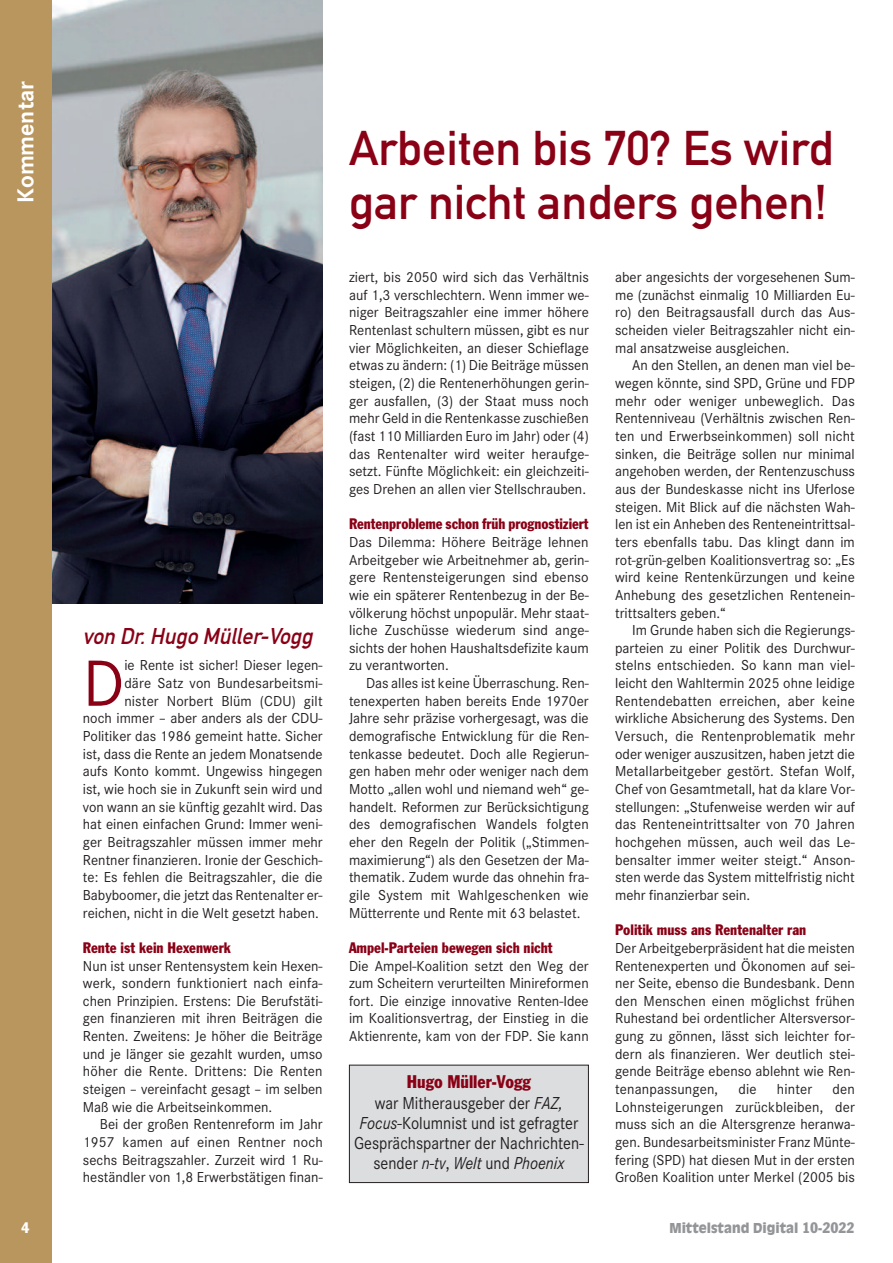
<style>
.page{position:relative;width:893px;height:1263px;background:#fff}
.page>*{position:absolute;margin:0;border:0;box-sizing:border-box;transform-origin:0 0}
.t1{font:67.65px "Corporate S";color:#8a0116}
.t2{font:700 48px/54px "DIN Alternate";color:#8a0116}
.t3{font:700 24px "Corporate S";color:#fff}
.t4{font:italic 700 22.5px "DIN Alternate";color:#8a0116;scale:.96 1}
.t5{font:18px/20.2px "Corporate S";color:#231f20;text-align:center;scale:.9 1}
.t6{font:condensed 18px "Franklin Gothic BT";color:#8a0116;scale:.96 1}
.t7{font:15px/17.7px "Corporate S";color:#231f20;text-align:justify}
.t8{font:condensed 15px "Franklin Gothic BT";color:#8a0116;scale:.96 1}
.t9{font:condensed 15px "Franklin Gothic BT";color:#8a0116;scale:.95 1}
.t10{font:condensed 15px "Franklin Gothic BT";color:#fff}
.t11{font:900 13.5px "Antique Olive Std";color:#939598;scale:.96 1}
.s1{font-style:italic}
.s2{font-family:"Franklin Gothic BT";font-weight:400;font-stretch:condensed;font-size:15px}
</style>
<div class="page">
<img style="left:51px;top:0;width:272px;height:604px">
<div style="left:350px;top:1065px;width:238px;height:117px;background:#dcdddf"></div>
<div style="left:349px;top:1065px;width:240px;height:118px;border:1px solid #231f20"></div>
<div style="left:0;top:0;width:51px;height:1263px;background:#b9965e"></div>
<h3 class="t3" style="left:11px;top:203px;width:124px;rotate:-90deg">Kommentar</h3>
<h3 class="t4" style="left:83px;top:623px;width:247px">von Dr. Hugo Müller-Vogg</h3>
<h1 class="t1" style="left:83px;top:643px;width:43px">D</h1>
<p class="t7" style="left:83px;top:656px;width:241px;text-align:right">ie Rente ist sicher! Dieser legen-<br>däre Satz von Bundesarbeitsmi-<br>nister Norbert Blüm (CDU) gilt<br>noch immer – aber anders als der CDU-Politiker das 1986 gemeint hatte. Sicher ist, dass die Rente an jedem Monatsende aufs Konto kommt. Ungewiss hingegen ist, wie hoch sie in Zukunft sein wird und von wann an sie künftig gezahlt wird. Das hat einen einfachen Grund: Immer weni&shy;ger Beitragszahler müssen immer mehr Rentner finanzieren. Ironie der Geschich&shy;te: Es fehlen die Beitragszahler, die die Babyboomer, die jetzt das Rentenalter er&shy;reichen, nicht in die Welt gesetzt haben.</p>
<p class="t8" style="left:83px;top:942px;width:156px">Rente ist kein Hexenwerk</p>
<p class="t7" style="left:83px;top:956px;width:241px">Nun ist unser Rentensystem kein Hexen&shy;werk, sondern funktioniert nach einfa&shy;chen Prinzipien. Erstens: Die Berufstäti&shy;gen finanzieren mit ihren Beiträgen die Renten. Zweitens: Je höher die Beiträge und je länger sie gezahlt wurden, umso höher die Rente. Drittens: Die Renten steigen – vereinfacht gesagt – im selben Maß wie die Arbeitseinkommen.</p>
<p class="t7" style="left:83px;top:1115px;width:241px;text-indent:17px">Bei der großen Rentenreform im Jahr 1957 kamen auf einen Rentner noch sechs Beitragszahler. Zurzeit wird 1 Ru&shy;heständler von 1,8 Erwerbstätigen finan-</p>
<h2 class="t2" style="left:349px;top:121px;width:486px">Arbeiten bis 70? Es wird gar nicht anders gehen!</h2>
<p class="t7" style="left:349px;top:268px;width:241px">ziert, bis 2050 wird sich das Verhältnis auf 1,3 verschlechtern. Wenn immer we&shy;niger Beitragszahler eine immer höhere Rentenlast schultern müssen, gibt es nur vier Möglichkeiten, an dieser Schieflage etwas zu ändern: (1) Die Beiträge müssen steigen, (2) die Rentenerhöhungen gerin&shy;ger ausfallen, (3) der Staat muss noch mehr Geld in die Rentenkasse zuschießen (fast 110 Milliarden Euro im Jahr) oder (4) das Rentenalter wird weiter heraufge&shy;setzt. Fünfte Möglichkeit: ein gleichzeiti&shy;ges Drehen an allen vier Stellschrauben.</p>
<p class="t9" style="left:349px;top:519px;width:254px">Rentenprobleme schon früh prognostiziert</p>
<p class="t7" style="left:349px;top:533px;width:241px">Das Dilemma: Höhere Beiträge lehnen Arbeitgeber wie Arbeitnehmer ab, gerin&shy;gere Rentensteigerungen sind ebenso wie ein späterer Rentenbezug in der Be&shy;völkerung höchst unpopulär. Mehr staat&shy;liche Zuschüsse wiederum sind ange&shy;sichts der hohen Haushaltsdefizite kaum zu verantworten.</p>
<p class="t7" style="left:349px;top:674px;width:241px;text-indent:17px">Das alles ist keine Überraschung. Ren&shy;tenexperten haben bereits Ende 1970er Jahre sehr präzise vorhergesagt, was die demografische Entwicklung für die Ren&shy;tenkasse bedeutet. Doch alle Regierun&shy;gen haben mehr oder weniger nach dem Motto „allen wohl und niemand weh“ ge&shy;handelt. Reformen zur Berücksichtigung des demografischen Wandels folgten eher den Regeln der Politik („Stimmen&shy;maximierung“) als den Gesetzen der Ma&shy;thematik. Zudem wurde das ohnehin fra&shy;gile System mit Wahlgeschenken wie Mütterrente und Rente mit 63 belastet.</p>
<p class="t8" style="left:349px;top:942px;width:214px">Ampel-Parteien bewegen sich nicht</p>
<p class="t7" style="left:349px;top:956px;width:241px">Die Ampel-Koalition setzt den Weg der zum Scheitern verurteilten Minireformen fort. Die einzige innovative Renten-Idee im Koalitionsvertrag, der Einstieg in die Aktienrente, kam von der FDP. Sie kann</p>
<p class="t6" style="left:407px;top:1075px;width:131px">Hugo Müller-Vogg</p>
<p class="t5" style="left:354px;top:1092px;width:257px">war Mitherausgeber der <span class="s1">FAZ,<br>Focus</span>-Kolumnist und ist gefragter<br>Gesprächspartner der Nachrichten&shy;sender <span class="s1">n-tv</span>, <span class="s1">Welt</span> und <span class="s1">Phoenix</span></p>
<p class="t7" style="left:615px;top:268px;width:241px">aber angesichts der vorgesehenen Sum&shy;me (zunächst einmalig 10 Milliarden Eu&shy;ro) den Beitragsausfall durch das Aus&shy;scheiden vieler Beitragszahler nicht ein&shy;mal ansatzweise ausgleichen.</p>
<p class="t7" style="left:615px;top:356px;width:241px;text-indent:17px">An den Stellen, an denen man viel be&shy;wegen könnte, sind SPD, Grüne und FDP mehr oder weniger unbeweglich. Das Rentenniveau (Verhältnis zwischen Ren&shy;ten und Erwerbseinkommen) soll nicht sinken, die Beiträge sollen nur minimal angehoben werden, der Rentenzuschuss aus der Bundeskasse nicht ins Uferlose steigen. Mit Blick auf die nächsten Wah&shy;len ist ein Anheben des Renteneintrittsal&shy;ters ebenfalls tabu. Das klingt dann im rot-grün-gelben Koalitionsvertrag so: „Es wird keine Rentenkürzungen und keine Anhebung des gesetzlichen Rentenein&shy;trittsalters geben.“</p>
<p class="t7" style="left:615px;top:621px;width:241px;text-indent:17px">Im Grunde haben sich die Regierungs&shy;parteien zu einer Politik des Durchwur&shy;stelns entschieden. So kann man viel&shy;leicht den Wahltermin 2025 ohne leidige Rentendebatten erreichen, aber keine wirkliche Absicherung des Systems. Den Versuch, die Rentenproblematik mehr oder weniger auszusitzen, haben jetzt die Metallarbeitgeber gestört. Stefan Wolf, Chef von Gesamtmetall, hat da klare Vor&shy;stellungen: „Stufenweise werden wir auf das Renteneintrittsalter von 70 Jahren hochgehen müssen, auch weil das Le&shy;bensalter immer weiter steigt.“ Anson&shy;sten werde das System mittelfristig nicht mehr finanzierbar sein.</p>
<p class="t8" style="left:615px;top:924px;width:201px">Politik muss ans Rentenalter ran</p>
<p class="t7" style="left:615px;top:939px;width:241px">Der Arbeitgeberpräsident hat die meisten Rentenexperten und Ökonomen auf sei&shy;ner Seite, ebenso die Bundesbank. Denn den Menschen einen möglichst frühen Ruhestand bei ordentlicher Altersversor&shy;gung zu gönnen, lässt sich leichter for&shy;dern als finanzieren. Wer deutlich stei&shy;gende Beiträge ebenso ablehnt wie Ren&shy;tenanpassungen,</p>
<p class="t7" style="left:738px;top:1080px;width:20px">die</p>
<p class="t7" style="left:777px;top:1080px;width:37px">hinter</p>
<p class="t7" style="left:615px;top:1080px;width:241px;text-indent:217px">den Lohnsteigerungen zurückbleiben, der muss sich an die Altersgrenze heranwa&shy;gen. Bundesarbeitsminister Franz Münte&shy;fering (SPD) hat diesen Mut in der ersten Großen Koalition unter Merkel (2005 bis</p>
<p class="t10" style="left:21px;top:1222px;width:10px">4</p>
<p class="t11" style="left:669px;top:1223px;width:194px">Mittelstand Digital <span class="s2">10-2022</span></p>
</div>
